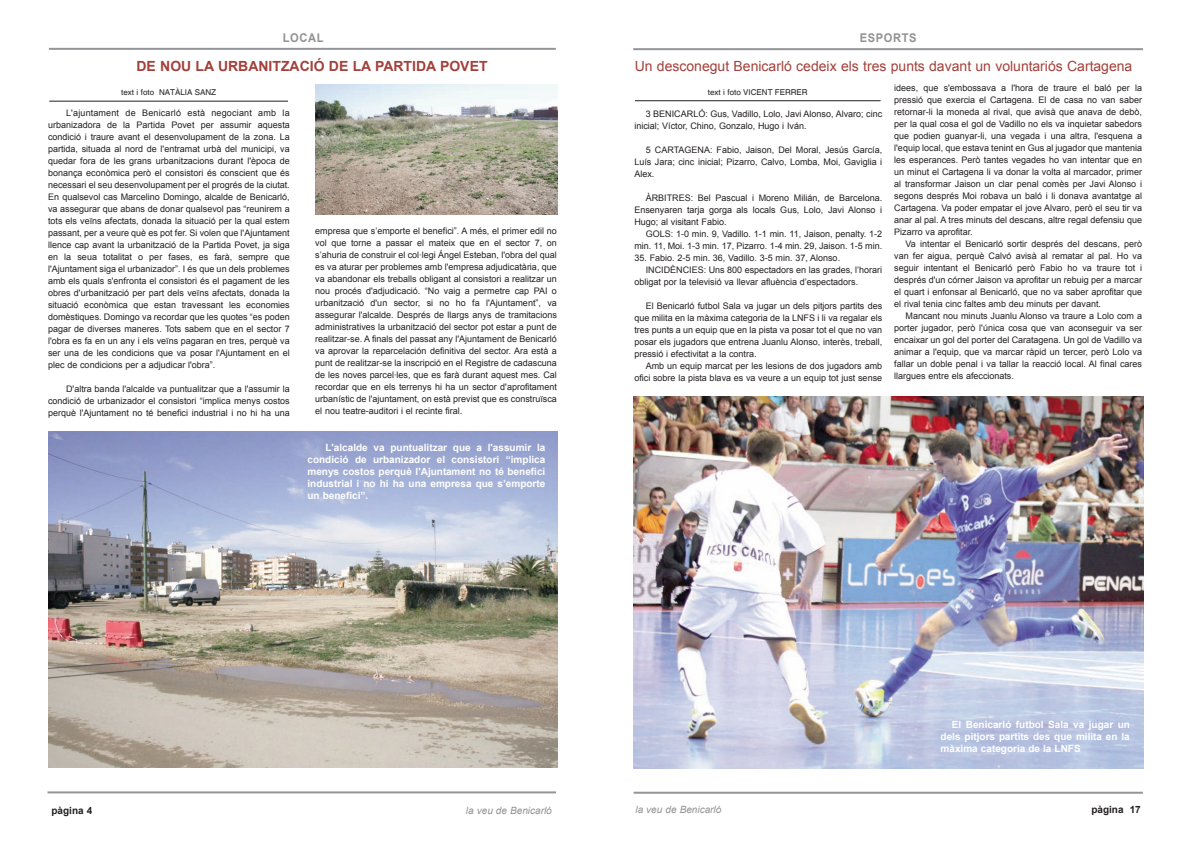
<style>
.page{position:relative;width:1191px;height:842px;background:#fff}
.page>*{position:absolute;margin:0;border:0;box-sizing:border-box;transform-origin:0 0}
.t1{font:14px "Arial";color:#a3403b}
.t2{font:700 14px "Arial";color:#a3403b}
.t3{font:700 12px "Arial";letter-spacing:.055em;color:#939191;scale:.92 1}
.t4{font:700 10px/12px "Arial";color:#fff;text-align:justify}
.t5{font:italic 10px "Arial";color:#939191}
.t6{font:700 10px "Arial";color:#231f20}
.t7{font:9px/12px "Arial";color:#231f20;text-align:justify}
.t8{font:8px "Helvetica";color:#231f20}
</style>
<div class="page">
<hr style="left:48px;top:791px;width:508px;height:2px;background:#939598">
<hr style="left:633px;top:792px;width:509px;height:2px;background:#939598">
<hr style="left:49px;top:48px;width:507px;height:2px;background:#939598">
<hr style="left:633px;top:48px;width:510px;height:2px;background:#939598">
<hr style="left:635px;top:101px;width:245px;height:1px;background:#231f20">
<img style="left:633px;top:396px;width:510px;height:372px">
<hr style="left:49px;top:101px;width:239px;height:1px;background:#231f20">
<img style="left:315px;top:84px;width:242px;height:130px">
<img style="left:49px;top:431px;width:508px;height:337px">
<h2 class="t3" style="left:283px;top:31px;width:46px">LOCAL</h2>
<h2 class="t3" style="left:860px;top:31px;width:63px">ESPORTS</h2>
<h1 class="t2" style="left:136px;top:58px;width:352px">DE NOU LA URBANITZACIÓ DE LA PARTIDA POVET</h1>
<p class="t8" style="left:121px;top:88px;width:96px">text i foto NATÀLIA SANZ</p>
<p class="t7" style="left:48px;top:107px;width:243px;text-indent:18px">L'ajuntament de Benicarló està negociant amb la urbanizadora de la Partida Povet per assumir aquesta condició i traure avant el desenvolupament de la zona. La partida, situada al nord de l'entramat urbà del municipi, va quedar fora de les grans urbanitzacions durant l'època de bonança econòmica però el consistori és conscient que és necessari el seu desenvolupament per el progrés de la ciutat.<br>En qualsevol cas Marcelino Domingo, alcalde de Benicarló, va assegurar que abans de donar qualsevol pas “reunirem a tots els veïns afectats, donada la situació per la qual estem passant, per a veure què es pot fer. Si volen que l'Ajuntament llence cap avant la urbanització de la Partida Povet, ja siga en la seua totalitat o per fases, es farà, sempre que l'Ajuntament siga el urbanizador”. I és que un dels problemes amb els quals s'enfronta el consistori és el pagament de les obres d'urbanització per part dels veïns afectats, donada la situació econòmica que estan travessant les economies domèstiques. Domingo va recordar que les quotes “es poden pagar de diverses maneres. Tots sabem que en el sector 7 l'obra es fa en un any i els veïns pagaran en tres, perquè va ser una de les condicions que va posar l'Ajuntament en el plec de condicions per a adjudicar l'obra”.</p>
<p class="t7" style="left:48px;top:383px;width:243px;text-indent:18px">D'altra banda l'alcalde va puntualitzar que a l'assumir la condició de urbanizador el consistori “implica menys costos perquè l'Ajuntament no té benefici industrial i no hi ha una</p>
<p class="t7" style="left:315px;top:225px;width:243px">empresa que s’emporte el benefici”. A més, el primer edil no vol que torne a passar el mateix que en el sector 7, on s’ahuria de construir el col·legi Ángel Esteban, l'obra del qual es va aturar per problemes amb l'empresa adjudicatària, que va abandonar els treballs obligant al consistori a realitzar un nou procés d'adjudicació. “No vaig a permetre cap PAI o urbanització d'un sector, si no ho fa l'Ajuntament”, va assegurar l'alcalde. Després de llargs anys de tramitacions administratives la urbanització del sector pot estar a punt de realitzar-se. A finals del passat any l'Ajuntament de Benicarló va aprovar la reparcelación definitiva del sector. Ara està a punt de realitzar-se la inscripció en el Registre de cadascuna de les noves parcel·les, que es farà durant aquest mes. Cal recordar que en els terrenys hi ha un sector d'aprofitament urbanístic de l'ajuntament, on està previst que es construïsca el nou teatre-auditori i el recinte firal.</p>
<p class="t4" style="left:307px;top:442px;width:239px;text-indent:18px">L'alcalde va puntualitzar que a l'assumir la condició de urbanizador el consistori “implica menys costos perquè l'Ajuntament no té benefici industrial i no hi ha una empresa que s’emporte un benefici”.</p>
<h1 class="t1" style="left:634px;top:58px;width:499px">Un desconegut Benicarló cedeix els tres punts davant un voluntariós Cartagena</h1>
<p class="t8" style="left:708px;top:88px;width:101px">text i foto VICENT FERRER</p>
<p class="t7" style="left:634px;top:108px;width:249px;text-indent:11px">3 BENICARLÓ: Gus, Vadillo, Lolo, Javi Alonso, Alvaro; cinc inicial; Víctor, Chino, Gonzalo, Hugo i Iván.</p>
<p class="t7" style="left:634px;top:144px;width:249px;text-indent:11px">5 CARTAGENA: Fabio, Jaison, Del Moral, Jesús García, Luís Jara; cinc inicial; Pizarro, Calvo, Lomba, Moi, Gaviglia i Alex.</p>
<p class="t7" style="left:634px;top:192px;width:249px;text-indent:11px">ÀRBITRES: Bel Pascual i Moreno Milián, de Barcelona.<br>Ensenyaren tarja gorga als locals Gus, Lolo, Javi Alonso i Hugo; al visitant Fabio.</p>
<p class="t7" style="left:634px;top:228px;width:249px;text-align:right">GOLS: 1-0 min. 9, Vadillo. 1-1 min. 11, Jaison, penalty. 1-2 min. 11, Moi. 1-3 min. 17, Pizarro. 1-4 min. 29, Jaison. 1-5 min.</p>
<p class="t7" style="left:634px;top:252px;width:207px">35. Fabio. 2-5 min. 36, Vadillo. 3-5 min. 37, Alonso.</p>
<p class="t7" style="left:646px;top:264px;width:238px">INCIDÈNCIES: Uns 800 espectadors en las grades, l’horari</p>
<p class="t7" style="left:634px;top:276px;width:225px">obligat por la televisió va llevar afluència d’espectadors.</p>
<p class="t7" style="left:634px;top:300px;width:249px;text-indent:11px">El Benicarló futbol Sala va jugar un dels pitjors partits des que milita en la màxima categoria de la LNFS i li va regalar els tres punts a un equip que en la pista va posar tot el que no van posar els jugadors que entrena Juanlu Alonso, interès, treball, pressió i efectivitat a la contra.</p>
<p class="t7" style="left:634px;top:360px;width:249px;text-align:right">Amb un equip marcat per les lesions de dos jugadors amb ofici sobre la pista blava es va veure a un equip tot just sense</p>
<p class="t7" style="left:894px;top:82px;width:249px">idees, que s'embossava a l'hora de traure el baló per la pressió que exercia el Cartagena. El de casa no van saber retornar-li la moneda al rival, que avisà que anava de debò, per la qual cosa el gol de Vadillo no els va inquietar sabedors que podien guanyar-li, una vegada i una altra, l'esquena a l'equip local, que estava tenint en Gus al jugador que mantenia les esperances. Però tantes vegades ho van intentar que en un minut el Cartagena li va donar la volta al marcador, primer al transformar Jaison un clar penal comès per Javi Alonso i segons després Moi robava un baló i li donava avantatge al Cartagena. Va poder empatar el jove Alvaro, però el seu tir va anar al pal. A tres minuts del descans, altre regal defensiu que Pizarro va aprofitar.</p>
<p class="t7" style="left:894px;top:238px;width:249px;text-indent:11px">Va intentar el Benicarló sortir després del descans, però van fer aigua, perquè Calvó avisà al rematar al pal. Ho va seguir intentant el Benicarló però Fabio ho va traure tot i després d'un córner Jaison va aprofitar un rebuig per a marcar el quart i enfonsar al Benicarló, que no va saber aprofitar que el rival tenia cinc faltes amb deu minuts per davant.</p>
<p class="t7" style="left:894px;top:310px;width:249px;text-indent:11px">Mancant nou minuts Juanlu Alonso va traure a Lolo com a porter jugador, però l'única cosa que van aconseguir va ser encaixar un gol del porter del Caratagena. Un gol de Vadillo va animar a l'equip, que va marcar ràpid un tercer, però Lolo va fallar un doble penal i va tallar la reacció local. Al final cares llargues entre els afeccionats.</p>
<p class="t4" style="left:940px;top:719px;width:191px;text-indent:11px">El Benicarló futbol Sala va jugar un dels pitjors partits des que milita en la màxima categoria de la LNFS</p>
<p class="t6" style="left:51px;top:804px;width:42px">pàgina 4</p>
<p class="t5" style="left:466px;top:804px;width:87px">la veu de Benicarló</p>
<p class="t5" style="left:635px;top:804px;width:87px">la veu de Benicarló</p>
<p class="t6" style="left:1091px;top:804px;width:51px">pàgina 17</p>
</div>
